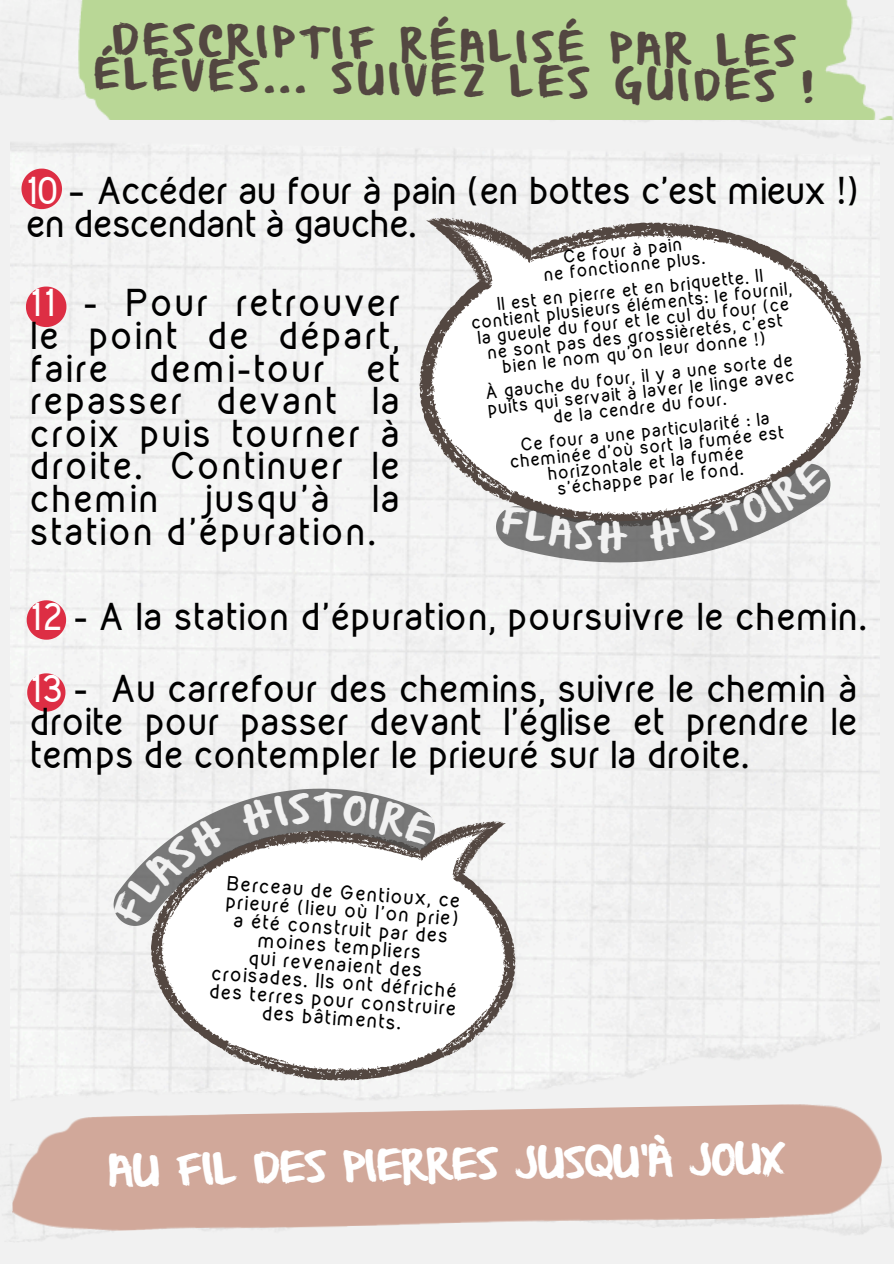
<style>
.page{position:relative;width:894px;height:1264px;background:#fff}
.page>*{position:absolute;margin:0;border:0;box-sizing:border-box;transform-origin:0 0}
.t1{font:34.95px/35px "From Where You Are";color:#534741;text-align:center}
.t2{font:34.95px "From Where You Are";color:#fff}
.t3{font:700 33.6px/32.7px "Kirvy";letter-spacing:.025em;color:#000;text-align:justify}
.t4{font:700 33.6px/32.7px "Kirvy";letter-spacing:-.01em;color:#000}
.t5{font:700 33.6px/32.7px "Kirvy";letter-spacing:.06em;color:#000}
.t6{font:700 17.55px/36px "Kirvy";color:#000;text-align:center}
.t7{font:700 16.05px/15.8px "Kirvy";color:#000;text-align:center}
.s1{color:#fff}
</style>
<div class="page">
<svg style="left:403px;top:252px;width:471px;height:294px"></svg>
<svg style="left:27px;top:600px;width:39px;height:39px;background:#e15567"></svg>
<svg style="left:143px;top:799px;width:382px;height:246px"></svg>
<svg style="left:26px;top:286px;width:40px;height:41px"></svg>
<svg style="left:27px;top:673px;width:38px;height:38px"></svg>
<svg style="left:95px;top:754px;width:344px;height:177px"></svg>
<img style="left:0;top:120px;width:893px;height:132px">
<svg style="left:21px;top:169px;width:41px;height:40px"></svg>
<img style="left:0;top:0;width:893px;height:120px">
<img style="left:0;top:1045px;width:893px;height:218px">
<img style="left:11px;top:1102px;width:871px;height:130px">
<svg style="left:493px;top:457px;width:344px;height:125px"></svg>
<svg style="left:109px;top:815px;width:120px;height:111px"></svg>
<svg style="left:238px;top:790px;width:199px;height:58px;background:#878685"></svg>
<h1 class="t1" style="left:94px;top:26px;width:721px;rotate:1deg">DESCRIPTIF RÉALISÉ PAR LES<br>ÉLÈVES... SUIVEZ LES GUIDES !</h1>
<h2 class="t4" style="left:27px;top:174px;width:833px"><span class="s1">10</span> – Accéder au four à pain (en bottes c’est mieux !) en descendant à gauche.</h2>
<p class="t7" style="left:563px;top:248px;width:120px;rotate:-6deg">Ce four à pain</p>
<h2 class="t7" style="left:543px;top:266px;width:163px;rotate:-6deg">ne fonctionne plus.</h2>
<p class="t7" style="left:469px;top:298px;width:323px;rotate:-6deg">Il est en pierre et en briquette. Il contient plusieurs éléments: le fournil, la gueule du four et le cul du four (ce ne sont pas des grossièretés, c’est bien le nom qu’on leur donne !)</p>
<h2 class="t3" style="left:31px;top:286px;width:371px"><span class="s1">11</span> - Pour retrouver le point de départ, faire demi-tour et repasser devant la croix puis tourner à droite. Continuer le chemin</h2>
<h1 class="t7" style="left:485px;top:384px;width:310px;rotate:-6deg">À gauche du four, il y a une sorte de puits qui servait à laver le linge avec de la cendre du four.</h1>
<p class="t7" style="left:508px;top:438px;width:276px;rotate:-6deg">Ce four a une particularité : la cheminée d’où sort la fumée est horizontale et la fumée</p>
<p class="t7" style="left:556px;top:480px;width:188px;rotate:-6deg">s’échappe par le fond.</p>
<h2 class="t3" style="left:201px;top:482px;width:131px">jusqu’à</h2>
<h2 class="t5" style="left:31px;top:482px;width:371px;text-indent:341px">la station d’épuration.</h2>
<h1 class="t3" style="left:31px;top:600px;width:837px"><span class="s1">12</span> - A la station d’épuration, poursuivre le chemin.</h1>
<p class="t3" style="left:31px;top:672px;width:828px"><span class="s1">13</span> - Au carrefour des chemins, suivre le chemin à droite pour passer devant l’église et prendre le temps de contempler le prieuré sur la droite.</p>
<p class="t6" style="left:228px;top:865px;width:235px;rotate:4deg">Berceau de Gentioux, ce a été construit par des</p>
<p class="t6" style="left:227px;top:883px;width:235px;rotate:4deg">prieuré (lieu où l’on prie)</p>
<p class="t6" style="left:259px;top:922px;width:165px;rotate:4deg">moines templiers</p>
<p class="t6" style="left:213px;top:955px;width:247px;rotate:4deg">croisades. Ils ont défriché</p>
<p class="t6" style="left:214px;top:937px;width:249px;rotate:4deg">qui revenaient des<br>des terres pour construire</p>
<p class="t6" style="left:264px;top:994px;width:141px;rotate:4deg">des bâtiments.</p>
<h1 class="t2" style="left:108px;top:1154px;width:678px;rotate:-1deg">AU FIL DES PIERRES JUSQU’À JOUX</h1>
</div>
